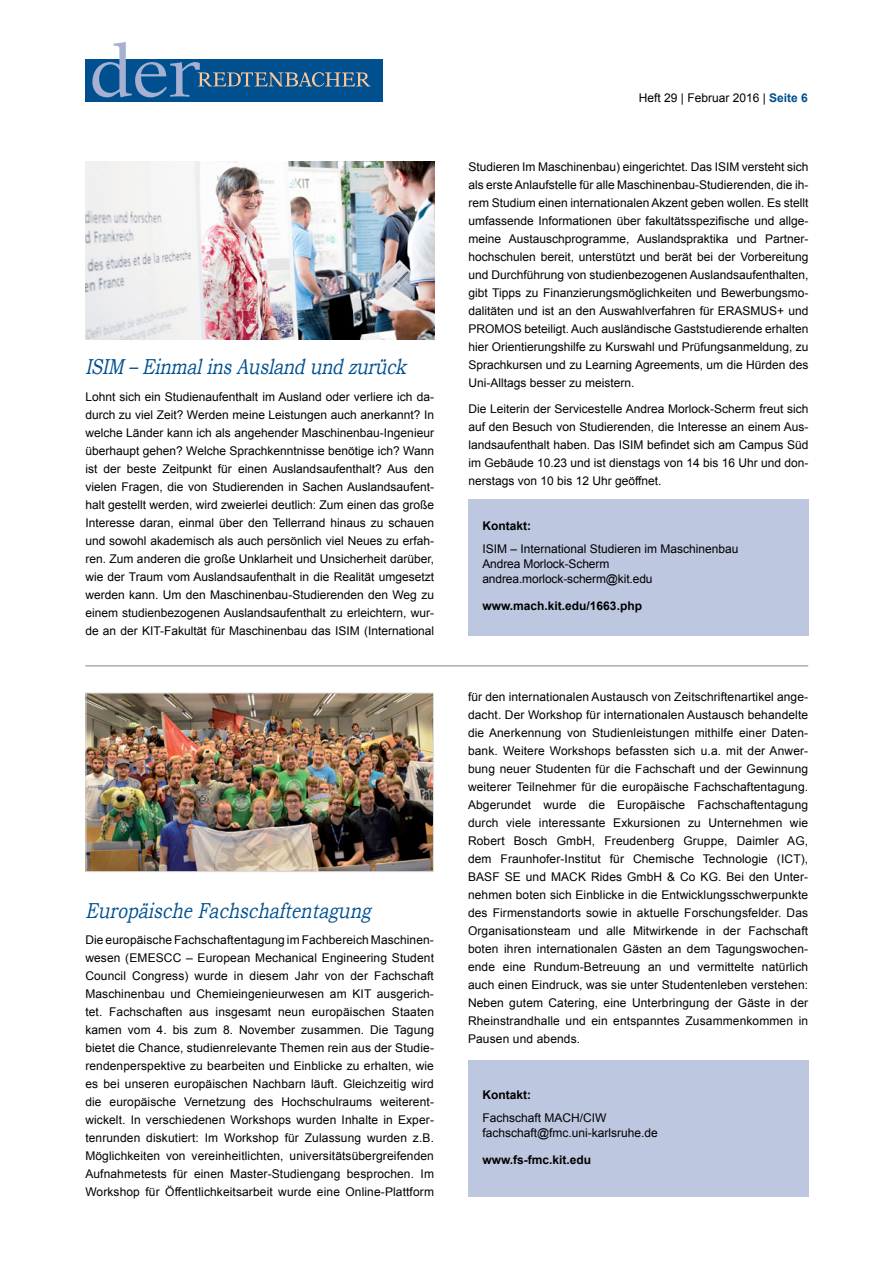
<style>
.page{position:relative;width:893px;height:1263px;background:#fff}
.page>*{position:absolute;margin:0;border:0;box-sizing:border-box;transform-origin:0 0}
.t1{font:italic 21.6px "Bookman Old Style";color:#00508f;scale:.79 1}
.t2{font:12px/18px "Arial";color:#000;text-align:justify}
.t3{font:700 12px "Arial";color:#000}
.s1{font-weight:700;color:#00508f}
</style>
<div class="page">
<div style="left:85px;top:60px;width:297px;height:42px;background:#00508f"></div>
<svg style="left:92px;top:42px;width:278px;height:55px"></svg>
<img style="left:88px;top:695px;width:344px;height:175px">
<div style="left:86px;top:693px;width:348px;height:179px;border:1px solid #dcddde"></div>
<div style="left:468px;top:1060px;width:340px;height:136px;background:#bdc8e0"></div>
<img style="left:85px;top:162px;width:349px;height:178px">
<div style="left:468px;top:500px;width:340px;height:136px;background:#bdc8e0"></div>
<hr style="left:85px;top:665px;width:723px;height:1px;background:#808285">
<h1 class="t1" style="left:85px;top:353px;width:415px">ISIM –EinmalinsAuslandundzurück</h1>
<p class="t2" style="left:85px;top:388px;width:350px">Lohnt sich ein Studienaufenthalt im Ausland oder verliere ich da&shy;durch zu viel Zeit? Werden meine Leistungen auch anerkannt? In welche Länder kann ich als angehender Maschinenbau-Ingenieur überhaupt gehen? Welche Sprachkenntnisse benötige ich? Wann ist der beste Zeitpunkt für einen Auslandsaufenthalt? Aus den vielen Fragen, die von Studierenden in Sachen Auslandsaufent&shy;halt gestellt werden, wird zweierlei deutlich: Zum einen das große Interesse daran, einmal über den Tellerrand hinaus zu schauen und sowohl akademisch als auch persönlich viel Neues zu erfah&shy;ren. Zum anderen die große Unklarheit und Unsicherheit darüber, wie der Traum vom Auslandsaufenthalt in die Realität umgesetzt werden kann. Um den Maschinenbau-Studierenden den Weg zu einem studienbezogenen Auslandsaufenthalt zu erleichtern, wur&shy;de an der KIT-Fakultät für Maschinenbau das ISIM (International</p>
<h1 class="t1" style="left:85px;top:896px;width:370px">EuropäischeFachschaftentagung</h1>
<p class="t2" style="left:85px;top:931px;width:350px">Die europäische Fachschaftentagung im Fachbereich Maschinen&shy;wesen (EMESCC – European Mechanical Engineering Student Council Congress) wurde in diesem Jahr von der Fachschaft Maschinenbau und Chemieingenieurwesen am KIT ausgerich&shy;tet. Fachschaften aus insgesamt neun europäischen Staaten kamen vom 4. bis zum 8. November zusammen. Die Tagung bietet die Chance, studienrelevante Themen rein aus der Studie&shy;rendenperspektive zu bearbeiten und Einblicke zu erhalten, wie es bei unseren europäischen Nachbarn läuft. Gleichzeitig wird die europäische Vernetzung des Hochschulraums weiterent&shy;wickelt. In verschiedenen Workshops wurden Inhalte in Exper&shy;tenrunden diskutiert: Im Workshop für Zulassung wurden z.B.<br>Möglichkeiten von vereinheitlichten, universitätsübergreifenden Aufnahmetests für einen Master-Studiengang besprochen. Im Workshop für Öffentlichkeitsarbeit wurde eine Online-Plattform</p>
<p class="t2" style="left:639px;top:89px;width:170px">Heft 29 | Februar 2016 | <span class="s1">Seite 6</span></p>
<p class="t2" style="left:468px;top:158px;width:342px">Studieren Im Maschinenbau) eingerichtet. Das ISIM versteht sich als erste Anlaufstelle für alle Maschinenbau-Studierenden, die ih&shy;rem Studium einen internationalen Akzent geben wollen. Es stellt umfassende Informationen über fakultätsspezifische und allge&shy;meine Austauschprogramme, Auslandspraktika und Partner&shy;hochschulen bereit, unterstützt und berät bei der Vorbereitung und Durchführung von studienbezogenen Auslandsaufenthalten, gibt Tipps zu Finanzierungsmöglichkeiten und Bewerbungsmo&shy;dalitäten und ist an den Auswahlverfahren für ERASMUS+ und PROMOS beteiligt. Auch ausländische Gaststudierende erhalten hier Orientierungshilfe zu Kurswahl und Prüfungsanmeldung, zu Sprachkursen und zu Learning Agreements, um die Hürden des Uni-Alltags besser zu meistern.</p>
<p class="t2" style="left:468px;top:400px;width:342px">Die Leiterin der Servicestelle Andrea Morlock-Scherm freut sich auf den Besuch von Studierenden, die Interesse an einem Aus&shy;landsaufenthalt haben. Das ISIM befindet sich am Campus Süd im Gebäude 10.23 und ist dienstags von 14 bis 16 Uhr und don&shy;nerstags von 10 bis 12 Uhr geöffnet.</p>
<p class="t3" style="left:482px;top:517px;width:50px">Kontakt:</p>
<p class="t2" style="left:482px;top:541px;width:258px;line-height:15px;text-align:left">ISIM – International Studieren im Maschinenbau<br>Andrea Morlock-Scherm andrea.morlock-scherm@kit.edu</p>
<p class="t3" style="left:482px;top:597px;width:161px">www.mach.kit.edu/1663.php</p>
<p class="t2" style="left:468px;top:688px;width:342px">für den internationalen Austausch von Zeitschriftenartikel ange&shy;dacht. Der Workshop für internationalen Austausch behandelte die Anerkennung von Studienleistungen mithilfe einer Daten&shy;bank. Weitere Workshops befassten sich u.a. mit der Anwer&shy;bung neuer Studenten für die Fachschaft und der Gewinnung weiterer Teilnehmer für die europäische Fachschaftentagung.<br>Abgerundet wurde die Europäische Fachschaftentagung durch viele interessante Exkursionen zu Unternehmen wie Robert Bosch GmbH, Freudenberg Gruppe, Daimler AG, dem Fraunhofer-Institut für Chemische Technologie (ICT), BASF SE und MACK Rides GmbH &amp; Co KG. Bei den Unter&shy;nehmen boten sich Einblicke in die Entwicklungsschwerpunkte des Firmenstandorts sowie in aktuelle Forschungsfelder. Das Organisationsteam und alle Mitwirkende in der Fachschaft boten ihren internationalen Gästen an dem Tagungswochen&shy;ende eine Rundum-Betreuung an und vermittelte natürlich auch einen Eindruck, was sie unter Studentenleben verstehen:<br>Neben gutem Catering, eine Unterbringung der Gäste in der Rheinstrandhalle und ein entspanntes Zusammenkommen in Pausen und abends.</p>
<p class="t3" style="left:482px;top:1086px;width:50px">Kontakt:</p>
<p class="t2" style="left:482px;top:1111px;width:177px;line-height:15px">Fachschaft MACH/CIW fachschaft@fmc.uni-karlsruhe.de</p>
<p class="t3" style="left:482px;top:1151px;width:110px">www.fs-fmc.kit.edu</p>
</div>
